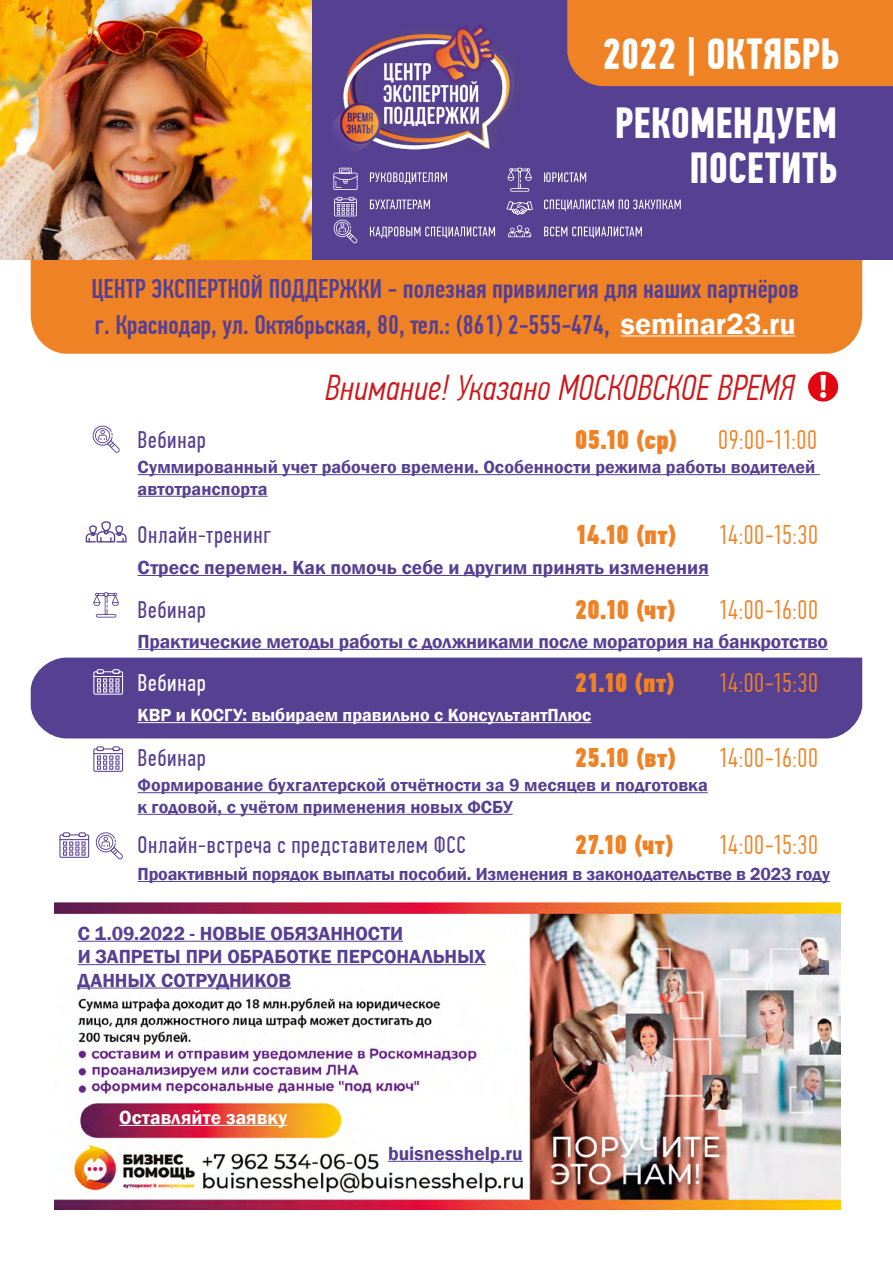
<style>
.page{position:relative;width:893px;height:1263px;background:#fff}
.page>*{position:absolute;margin:0;border:0;box-sizing:border-box;transform-origin:0 0}
.t1{font:700 43.5px/69.2px "PF Din Text Comp Pro";letter-spacing:.005em;color:#fff}
.t2{font:italic 300 36px "PF Din Text Comp Pro";letter-spacing:.01em;color:#cd171a}
.t3{font:500 27px/36px "PF Din Text Comp Pro";color:#574091}
.t4{font:300 27px "PF Din Text Comp Pro";letter-spacing:.02em;color:#f08226}
.t5{font:27px "PF Din Text Comp Pro X Black";letter-spacing:-.025em;color:#f08226}
.t6{font:24px "PF Din Text Comp Pro";letter-spacing:.035em;color:#564092}
.t7{font:24px "PF Din Text Comp Pro";letter-spacing:.035em;color:#fff}
.t8{font:600 19.5px/23.4px "Franklin Gothic";color:#564092}
.t9{font:600 19.5px "Franklin Gothic";letter-spacing:.005em;color:#fff}
.t10{font:600 18px/21.6px "Franklin Gothic";color:#564092}
.t11{font:600 18px "Franklin Gothic";color:#fff}
.s1{font-family:"Franklin Gothic";font-weight:600;font-size:30px;color:#fff}
</style>
<div class="page">
<div style="left:31px;top:259px;width:831px;height:95px;background:#f08226"></div>
<div style="left:249px;top:0;width:644px;height:259px;background:#564092"></div>
<img style="left:0;top:0;width:311px;height:259px">
<div style="left:567px;top:0;width:326px;height:86px;background:#f08226"></div>
<svg style="left:370px;top:172px;width:77px;height:12px"></svg>
<svg style="left:370px;top:227px;width:125px;height:11px"></svg>
<svg style="left:544px;top:172px;width:42px;height:10px"></svg>
<svg style="left:370px;top:200px;width:60px;height:9px"></svg>
<svg style="left:544px;top:199px;width:137px;height:12px"></svg>
<svg style="left:544px;top:227px;width:98px;height:11px"></svg>
<svg style="left:333px;top:168px;width:25px;height:22px"></svg>
<svg style="left:506px;top:201px;width:27px;height:14px"></svg>
<hr style="left:510px;top:188px;width:19px;height:4px;background:#c4bcd8;border-radius:2px">
<svg style="left:508px;top:168px;width:24px;height:23px"></svg>
<svg style="left:333px;top:197px;width:25px;height:46px"></svg>
<svg style="left:508px;top:225px;width:23px;height:12px"></svg>
<img style="left:333px;top:25px;width:183px;height:126px">
<div style="left:808px;top:371px;width:30px;height:31px;background:#e30613;border-radius:50%"></div>
<svg style="left:820px;top:375px;width:6px;height:23px"></svg>
<svg style="left:93px;top:746px;width:30px;height:26px"></svg>
<svg style="left:59px;top:832px;width:30px;height:26px"></svg>
<div style="left:31px;top:657px;width:831px;height:81px;background:#564092"></div>
<svg style="left:86px;top:521px;width:41px;height:21px"></svg>
<svg style="left:92px;top:425px;width:28px;height:28px"></svg>
<svg style="left:95px;top:832px;width:28px;height:27px"></svg>
<hr style="left:96px;top:614px;width:20px;height:4px;background:#9d90bf;border-radius:2px">
<svg style="left:93px;top:592px;width:26px;height:25px"></svg>
<hr style="left:138px;top:474px;width:682px;height:1px;background:#564092">
<hr style="left:138px;top:496px;width:130px;height:1px;background:#564092">
<hr style="left:138px;top:575px;width:571px;height:1px;background:#564092">
<hr style="left:138px;top:649px;width:690px;height:1px;background:#564092">
<hr style="left:138px;top:722px;width:453px;height:1px;background:#fff">
<hr style="left:138px;top:792px;width:570px;height:1px;background:#564092">
<hr style="left:138px;top:814px;width:375px;height:1px;background:#564092">
<hr style="left:138px;top:881px;width:692px;height:1px;background:#564092">
<svg style="left:93px;top:669px;width:30px;height:26px"></svg>
<img style="left:54px;top:903px;width:787px;height:306px">
<hr style="left:388px;top:1161px;width:135px;height:1px;background:#564092">
<hr style="left:119px;top:1125px;width:168px;height:1px;background:#fff">
<hr style="left:78px;top:941px;width:325px;height:1px;background:#564092">
<hr style="left:78px;top:964px;width:408px;height:1px;background:#564092">
<hr style="left:78px;top:988px;width:213px;height:1px;background:#564092">
<hr style="left:621px;top:336px;width:175px;height:1px;background:#fff">
<h1 class="t1" style="left:603px;top:20px;width:238px">2022 | ОКТЯБРЬ<br>РЕКОМЕНДУЕМ</h1>
<h1 class="t1" style="left:689px;top:134px;width:149px">ПОСЕТИТЬ</h1>
<h3 class="t3" style="left:91px;top:271px;width:709px">ЦЕНТР ЭКСПЕРТНОЙ ПОДДЕРЖКИ - полезная привилегия для наших партнёров г. Краснодар, ул. Октябрьская, 80, тел.: (861) 2-555-474, <span class="s1">seminar23.ru</span></h3>
<h2 class="t2" style="left:325px;top:367px;width:471px">Внимание! Указано МОСКОВСКОЕ ВРЕМЯ</h2>
<h3 class="t6" style="left:138px;top:427px;width:70px">Вебинар</h3>
<h3 class="t5" style="left:575px;top:423px;width:103px">05.10 (ср)</h3>
<h3 class="t4" style="left:718px;top:424px;width:100px">09:00-11:00</h3>
<p class="t10" style="left:138px;top:457px;width:679px">Суммированный учет рабочего времени. Особенности режима работы водителей автотранспорта</p>
<h3 class="t6" style="left:138px;top:522px;width:135px">Онлайн-тренинг</h3>
<h3 class="t5" style="left:575px;top:518px;width:103px">14.10 (пт)</h3>
<h3 class="t4" style="left:718px;top:519px;width:101px">14:00-15:30</h3>
<p class="t8" style="left:138px;top:556px;width:573px">Стресс перемен. Как помочь себе и другим принять изменения</p>
<h3 class="t6" style="left:138px;top:597px;width:70px">Вебинар</h3>
<h3 class="t5" style="left:575px;top:593px;width:102px">20.10 (чт)</h3>
<h3 class="t4" style="left:718px;top:594px;width:101px">14:00-16:00</h3>
<p class="t8" style="left:138px;top:630px;width:692px">Практические методы работы с должниками после моратория на банкротство</p>
<h3 class="t7" style="left:138px;top:670px;width:70px">Вебинар</h3>
<h3 class="t5" style="left:575px;top:666px;width:101px">21.10 (пт)</h3>
<h3 class="t4" style="left:718px;top:667px;width:101px">14:00-15:30</h3>
<p class="t11" style="left:138px;top:704px;width:455px">КВР и КОСГУ: выбираем правильно с КонсультантПлюс</p>
<h3 class="t6" style="left:138px;top:745px;width:70px">Вебинар</h3>
<h3 class="t5" style="left:575px;top:741px;width:102px">25.10 (вт)</h3>
<h3 class="t4" style="left:718px;top:742px;width:101px">14:00-16:00</h3>
<p class="t10" style="left:138px;top:775px;width:572px">Формирование бухгалтерской отчётности за 9 месяцев и подготовка к годовой, с учётом применения новых ФСБУ</p>
<h3 class="t6" style="left:138px;top:832px;width:330px">Онлайн-встреча с представителем ФСС</h3>
<h3 class="t5" style="left:575px;top:827px;width:100px">27.10 (чт)</h3>
<h3 class="t4" style="left:718px;top:829px;width:101px">14:00-15:30</h3>
<p class="t10" style="left:138px;top:863px;width:694px">Проактивный порядок выплаты пособий. Изменения в законодательстве в 2023 году</p>
<p class="t8" style="left:78px;top:922px;width:410px">С 1.09.2022 - НОВЫЕ ОБЯЗАННОСТИ<br>И ЗАПРЕТЫ ПРИ ОБРАБОТКЕ ПЕРСОНАЛЬНЫХ<br>ДАННЫХ СОТРУДНИКОВ</p>
<p class="t9" style="left:119px;top:1105px;width:169px">Оставляйте заявку</p>
<p class="t8" style="left:388px;top:1142px;width:136px">buisnesshelp.ru</p>
</div>
